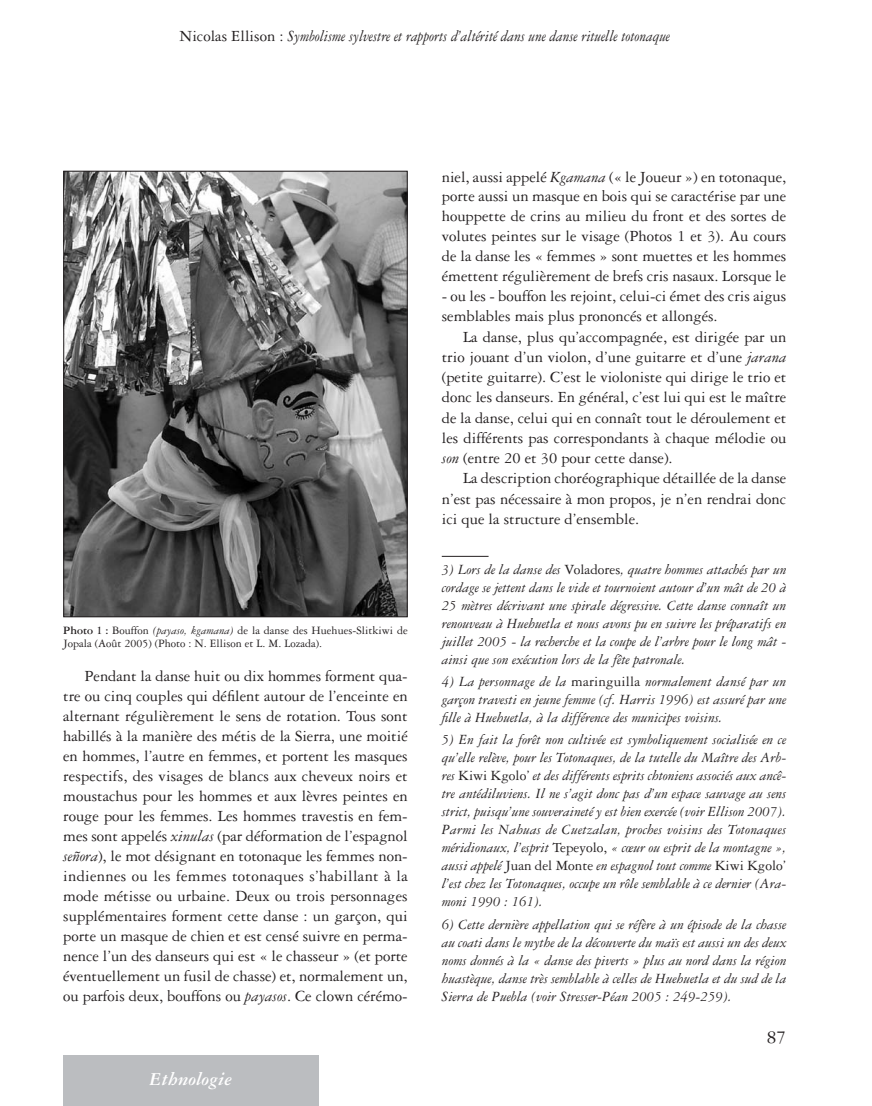
<style>
.page{position:relative;width:872px;height:1106px;background:#fff}
.page>*{position:absolute;margin:0;border:0;box-sizing:border-box;transform-origin:0 0}
.t1{font:italic 700 19.5px "Garamond Three";color:#fff}
.t2{font:19.5px "Garamond Three";color:#231f20}
.t3{font:16.5px/20px "Garamond Three";color:#231f20;text-align:justify}
.t4{font:italic 16.5px "Garamond Three";color:#231f20;scale:.9 1}
.t5{font:italic 15px/18px "Garamond Three";color:#231f20;text-align:justify}
.t6{font:12px/13.6px "Garamond Three";color:#231f20}
.s1{font-style:normal}
.s2{font-weight:700}
.s3{font-style:italic}
</style>
<div class="page">
<svg style="left:63px;top:170px;width:426px;height:936px"></svg>
<p class="t4" style="left:179px;top:30px;width:546px"><span class="s1">Nicolas Ellison :</span> Symbolisme sylvestre et rapports d’altérité dans une danse rituelle totonaque</p>
<p class="t6" style="left:63px;top:624px;width:346px"><span class="s2">Photo 1 :</span> Bouffon <span class="s3">(payaso, kgamana)</span> de la danse des Huehues-Slitkiwi de<br>Jopala (Août 2005) (Photo : N. Ellison et L. M. Lozada).</p>
<p class="t3" style="left:63px;top:667px;width:346px;text-indent:21px">Pendant la danse huit ou dix hommes forment qua&shy;tre ou cinq couples qui défilent autour de l’enceinte en alternant régulièrement le sens de rotation. Tous sont habillés à la manière des métis de la Sierra, une moitié en hommes, l’autre en femmes, et portent les masques respectifs, des visages de blancs aux cheveux noirs et moustachus pour les hommes et aux lèvres peintes en rouge pour les femmes. Les hommes travestis en fem&shy;mes sont appelés <span class="s3">xinulas</span> (par déformation de l’espagnol <span class="s3">señora</span>), le mot désignant en totonaque les femmes non&shy;indiennes ou les femmes totonaques s’habillant à la mode métisse ou urbaine. Deux ou trois personnages supplémentaires forment cette danse : un garçon, qui porte un masque de chien et est censé suivre en perma&shy;nence l’un des danseurs qui est « le chasseur » (et porte éventuellement un fusil de chasse) et, normalement un, ou parfois deux, bouffons ou <span class="s3">payasos</span>. Ce clown cérémo-</p>
<p class="t1" style="left:150px;top:1072px;width:84px">Ethnologie</p>
<p class="t3" style="left:442px;top:168px;width:346px">niel, aussi appelé <span class="s3">Kgamana</span> (« le Joueur ») en totonaque, porte aussi un masque en bois qui se caractérise par une houppette de crins au milieu du front et des sortes de volutes peintes sur le visage (Photos 1 et 3). Au cours de la danse les « femmes » sont muettes et les hommes émettent régulièrement de brefs cris nasaux. Lorsque le</p>
<p class="t3" style="left:442px;top:288px;width:346px">- ou les - bouffon les rejoint, celui-ci émet des cris aigus semblables mais plus prononcés et allongés.</p>
<p class="t3" style="left:442px;top:328px;width:346px;text-indent:21px">La danse, plus qu’accompagnée, est dirigée par un trio jouant d’un violon, d’une guitarre et d’une <span class="s3">jarana </span>(petite guitarre). C’est le violoniste qui dirige le trio et donc les danseurs. En général, c’est lui qui est le maître de la danse, celui qui en connaît tout le déroulement et les différents pas correspondants à chaque mélodie ou <span class="s3">son</span> (entre 20 et 30 pour cette danse).</p>
<p class="t3" style="left:442px;top:469px;width:346px;text-indent:21px">La description choréographique détaillée de la danse n’est pas nécessaire à mon propos, je n’en rendrai donc ici que la structure d’ensemble.</p>
<p class="t5" style="left:442px;top:561px;width:346px">3) Lors de la danse des <span class="s1">Voladores</span>, quatre hommes attachés par un cordage se jettent dans le vide et tournoient autour d’un mât de 20 à 25 mètres décrivant une spirale dégressive. Cette danse connaît un renouveau à Huehuetla et nous avons pu en suivre les préparatifs en juillet 2005 - la recherche et la coupe de l’arbre pour le long mât - ainsi que son exécution lors de la fête patronale.</p>
<p class="t5" style="left:442px;top:673px;width:346px">4) La personnage de la <span class="s1">maringuilla</span> normalement dansé par un garçon travesti en jeune femme (cf. Harris 1996) est assuré par une fille à Huehuetla, à la différence des municipes voisins.</p>
<p class="t5" style="left:442px;top:732px;width:346px">5) En fait la forêt non cultivée est symboliquement socialisée en ce qu’elle relève, pour les Totonaques, de la tutelle du Maître des Arb&shy;res <span class="s1">Kiwi Kgolo’</span> et des différents esprits chtoniens associés aux ancê&shy;tre antédiluviens. Il ne s’agit donc pas d’un espace sauvage au sens strict, puisqu’une souveraineté y est bien exercée (voir Ellison 2007).<br>Parmi les Nahuas de Cuetzalan, proches voisins des Totonaques méridionaux, l’esprit <span class="s1">Tepeyolo,</span> « cœur ou esprit de la montagne », aussi appelé <span class="s1">Juan del Monte</span> en espagnol tout comme <span class="s1">Kiwi Kgolo’ </span>l’est chez les Totonaques, occupe un rôle semblable à ce dernier (Ara&shy;moni 1990 : 161).</p>
<p class="t5" style="left:442px;top:916px;width:346px">6) Cette dernière appellation qui se réfère à un épisode de la chasse au coati dans le mythe de la découverte du maïs est aussi un des deux noms donnés à la « danse des piverts » plus au nord dans la région huastèque, danse très semblable à celles de Huehuetla et du sud de la Sierra de Puebla (voir Stresser-Péan 2005 : 249-259).</p>
<p class="t2" style="left:767px;top:1029px;width:21px">87</p>
</div>
